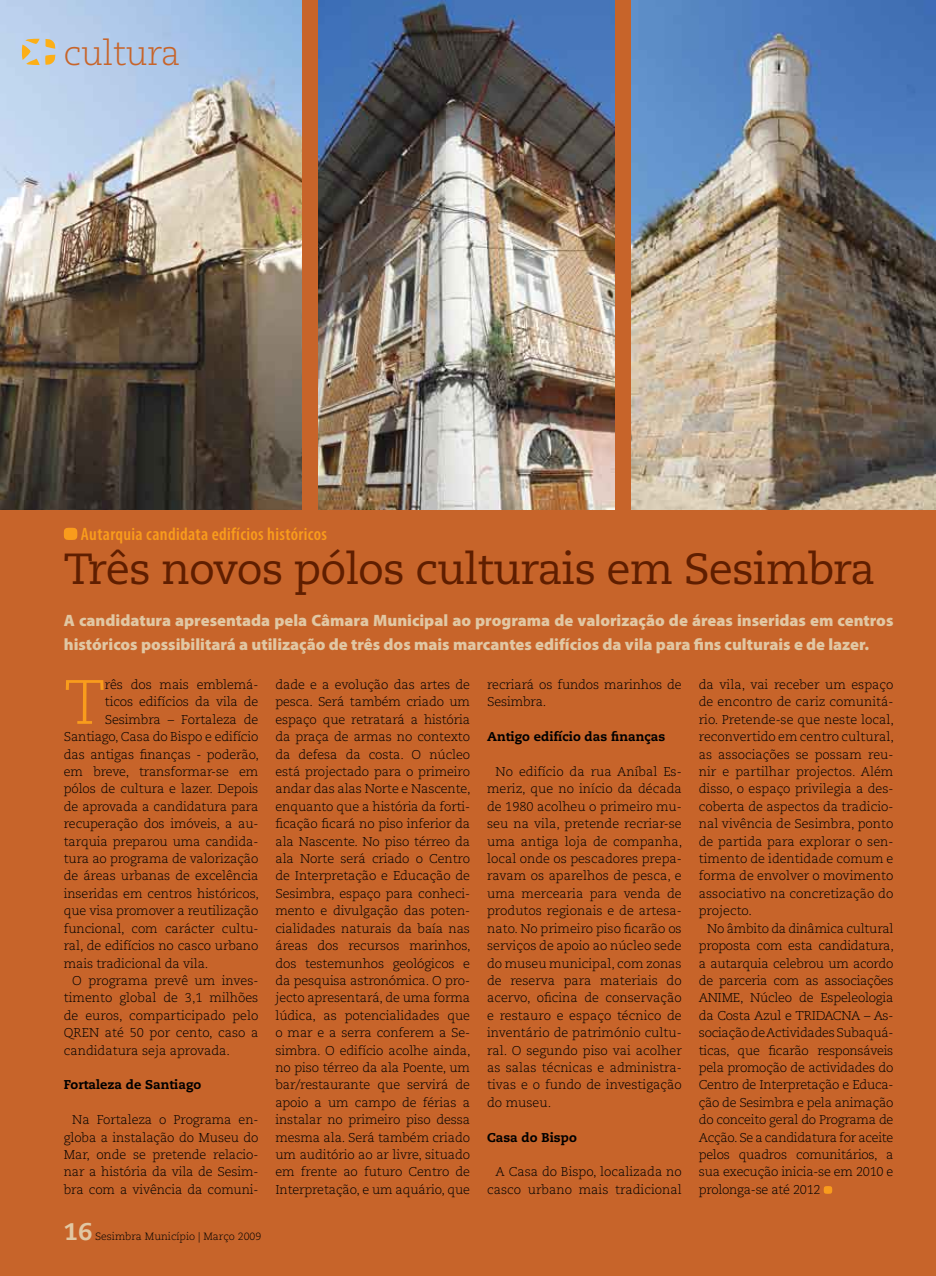
<style>
.page{position:relative;width:936px;height:1276px;background:#fff}
.page>*{position:absolute;margin:0;border:0;box-sizing:border-box;transform-origin:0 0}
.t1{font:300 62.4px "Caecilia";color:#f99c1c}
.t2{font:43.5px "Caecilia";letter-spacing:-.02em;color:#5f1e00}
.t3{font:300 34.5px "Caecilia";letter-spacing:-.02em;color:#c7642a}
.t4{font:800 24px "Caecilia";color:#e1c7a3}
.t5{font:600 condensed 18px "Myriad Pro";letter-spacing:.02em;color:#f99c1c}
.t6{font:900 16.5px/24px "Myriad Pro";color:#e1c7a3}
.t7{font:300 12.75px/17.4px "Caecilia";letter-spacing:-.01em;color:#000;text-align:justify}
.t8{font:800 12.75px "Caecilia";color:#000}
.t9{font:300 10.5px "Caecilia";color:#000}
</style>
<div class="page">
<div style="left:0;top:0;width:935px;height:1276px;background:#c7642a"></div>
<img style="left:0;top:0;width:301px;height:510px">
<svg style="left:22px;top:39px;width:33px;height:26px"></svg>
<img style="left:632px;top:0;width:303px;height:510px">
<img style="left:318px;top:0;width:297px;height:510px">
<svg style="left:823px;top:1186px;width:9px;height:7px"></svg>
<svg style="left:64px;top:527px;width:13px;height:13px"></svg>
<p class="t3" style="left:64px;top:34px;width:118px">cultura</p>
<p class="t5" style="left:81px;top:523px;width:248px">Autarquia candidata edifícios históricos</p>
<p class="t2" style="left:64px;top:543px;width:812px">Três novos pólos culturais em Sesimbra</p>
<p class="t6" style="left:64px;top:608px;width:831px">A candidatura apresentada pela Câmara Municipal ao programa de valorização de áreas inseridas em centros históricos possibilitará a utilização de três dos mais marcantes edifícios da vila para fins culturais e de lazer.</p>
<p class="t1" style="left:64px;top:667px;width:43px">T</p>
<p class="t7" style="left:105px;top:676px;width:155px">rês dos mais emblemá-</p>
<p class="t7" style="left:105px;top:693px;width:155px">ticos edifícios da vila de</p>
<p class="t7" style="left:105px;top:711px;width:155px">Sesimbra – Fortaleza de</p>
<p class="t7" style="left:64px;top:728px;width:196px">Santiago, Casa do Bispo e edifício</p>
<p class="t7" style="left:64px;top:746px;width:197px">das antigas finanças - poderão,</p>
<p class="t7" style="left:64px;top:763px;width:196px">em breve, transformar-se em</p>
<p class="t7" style="left:64px;top:780px;width:196px">pólos de cultura e lazer. Depois</p>
<p class="t7" style="left:64px;top:798px;width:196px">de aprovada a candidatura para</p>
<p class="t7" style="left:64px;top:815px;width:196px">recuperação dos imóveis, a au-</p>
<p class="t7" style="left:64px;top:833px;width:196px">tarquia preparou uma candida-</p>
<p class="t7" style="left:64px;top:850px;width:196px">tura ao programa de valorização</p>
<p class="t7" style="left:64px;top:867px;width:196px">de áreas urbanas de excelência</p>
<p class="t7" style="left:64px;top:885px;width:196px">inseridas em centros históricos,</p>
<p class="t7" style="left:64px;top:902px;width:196px">que visa promover a reutilização</p>
<p class="t7" style="left:64px;top:920px;width:196px">funcional, com carácter cultu-</p>
<p class="t7" style="left:64px;top:937px;width:196px">ral, de edifícios no casco urbano</p>
<p class="t7" style="left:64px;top:954px;width:146px">mais tradicional da vila.</p>
<p class="t7" style="left:72px;top:972px;width:188px">O programa prevê um inves-</p>
<p class="t7" style="left:64px;top:989px;width:196px">timento global de 3,1 milhões</p>
<p class="t7" style="left:64px;top:1007px;width:196px">de euros, comparticipado pelo</p>
<p class="t7" style="left:64px;top:1024px;width:196px">QREN até 50 por cento, caso a</p>
<p class="t7" style="left:64px;top:1041px;width:168px">candidatura seja aprovada.</p>
<p class="t8" style="left:64px;top:1077px;width:139px">Fortaleza de Santiago</p>
<p class="t7" style="left:64px;top:1111px;width:196px;text-indent:9px">Na Fortaleza o Programa en&shy;globa a instalação do Museu do Mar, onde se pretende relacio&shy;nar a história da vila de Sesim&shy;bra com a vivência da comuni-</p>
<p class="t4" style="left:64px;top:1217px;width:30px">16</p>
<p class="t9" style="left:95px;top:1230px;width:167px">Sesimbra Município | Março 2009</p>
<p class="t7" style="left:275px;top:676px;width:197px">dade e a evolução das artes de pesca. Será também criado um espaço que retratará a história da praça de armas no contexto da defesa da costa. O núcleo está projectado para o primeiro andar das alas Norte e Nascente, enquanto que a história da forti&shy;ficação ficará no piso inferior da ala Nascente. No piso térreo da ala Norte será criado o Centro de Interpretação e Educação de Sesimbra, espaço para conheci&shy;mento e divulgação das poten&shy;cialidades naturais da baía nas áreas dos recursos marinhos, dos testemunhos geológicos e da pesquisa astronómica. O pro&shy;jecto apresentará, de uma forma lúdica, as potencialidades que o mar e a serra conferem a Se&shy;simbra. O edifício acolhe ainda, no piso térreo da ala Poente, um bar/restaurante que servirá de apoio a um campo de férias a instalar no primeiro piso dessa mesma ala. Será também criado um auditório ao ar livre, situado em frente ao futuro Centro de Interpretação, e um aquário, que</p>
<p class="t7" style="left:487px;top:676px;width:196px">recriará os fundos marinhos de<br>Sesimbra.</p>
<p class="t8" style="left:487px;top:729px;width:179px">Antigo edifício das finanças</p>
<p class="t7" style="left:487px;top:763px;width:196px;text-indent:9px">No edifício da rua Aníbal Es&shy;meriz, que no início da década de 1980 acolheu o primeiro mu&shy;seu na vila, pretende recriar-se uma antiga loja de companha, local onde os pescadores prepa&shy;ravam os aparelhos de pesca, e uma mercearia para venda de produtos regionais e de artesa&shy;nato. No primeiro piso ficarão os serviços de apoio ao núcleo sede do museu municipal, com zonas de reserva para materiais do acervo, oficina de conservação e restauro e espaço técnico de inventário de património cultu&shy;ral. O segundo piso vai acolher as salas técnicas e administra&shy;tivas e o fundo de investigação do museu.</p>
<p class="t8" style="left:487px;top:1129px;width:91px">Casa do Bispo</p>
<p class="t7" style="left:487px;top:1163px;width:196px;text-align:right">A Casa do Bispo, localizada no casco urbano mais tradicional</p>
<p class="t7" style="left:698px;top:676px;width:196px">da vila, vai receber um espaço</p>
<p class="t7" style="left:698px;top:693px;width:196px">de encontro de cariz comunitá-</p>
<p class="t7" style="left:698px;top:711px;width:196px">rio. Pretende-se que neste local,</p>
<p class="t7" style="left:698px;top:728px;width:196px">reconvertido em centro cultural,</p>
<p class="t7" style="left:698px;top:746px;width:196px">as associações se possam reu-</p>
<p class="t7" style="left:698px;top:763px;width:196px">nir e partilhar projectos. Além</p>
<p class="t7" style="left:698px;top:780px;width:196px">disso, o espaço privilegia a des-</p>
<p class="t7" style="left:698px;top:798px;width:196px">coberta de aspectos da tradicio-</p>
<p class="t7" style="left:698px;top:815px;width:196px">nal vivência de Sesimbra, ponto</p>
<p class="t7" style="left:698px;top:833px;width:196px">de partida para explorar o sen-</p>
<p class="t7" style="left:698px;top:850px;width:196px">timento de identidade comum e</p>
<p class="t7" style="left:698px;top:867px;width:196px">forma de envolver o movimento</p>
<p class="t7" style="left:698px;top:885px;width:196px">associativo na concretização do</p>
<p class="t7" style="left:698px;top:902px;width:55px">projecto.</p>
<p class="t7" style="left:707px;top:920px;width:188px">No âmbito da dinâmica cultural</p>
<p class="t7" style="left:698px;top:937px;width:196px">proposta com esta candidatura,</p>
<p class="t7" style="left:698px;top:954px;width:196px">a autarquia celebrou um acordo</p>
<p class="t7" style="left:698px;top:972px;width:196px">de parceria com as associações</p>
<p class="t7" style="left:698px;top:989px;width:196px">ANIME, Núcleo de Espeleologia</p>
<p class="t7" style="left:698px;top:1007px;width:196px">da Costa Azul e TRIDACNA – As-</p>
<p class="t7" style="left:698px;top:1024px;width:196px">sociação de Actividades Subaquá-</p>
<p class="t7" style="left:698px;top:1041px;width:196px">ticas, que ficarão responsáveis</p>
<p class="t7" style="left:698px;top:1059px;width:196px">pela promoção de actividades do</p>
<p class="t7" style="left:698px;top:1076px;width:196px">Centro de Interpretação e Educa-</p>
<p class="t7" style="left:698px;top:1094px;width:196px">ção de Sesimbra e pela animação</p>
<p class="t7" style="left:698px;top:1111px;width:196px">do conceito geral do Programa de</p>
<p class="t7" style="left:698px;top:1128px;width:196px">Acção. Se a candidatura for aceite</p>
<p class="t7" style="left:698px;top:1146px;width:196px">pelos quadros comunitários, a</p>
<p class="t7" style="left:698px;top:1163px;width:196px">sua execução inicia-se em 2010 e</p>
<p class="t7" style="left:698px;top:1181px;width:123px">prolonga-se até 2012</p>
</div>
